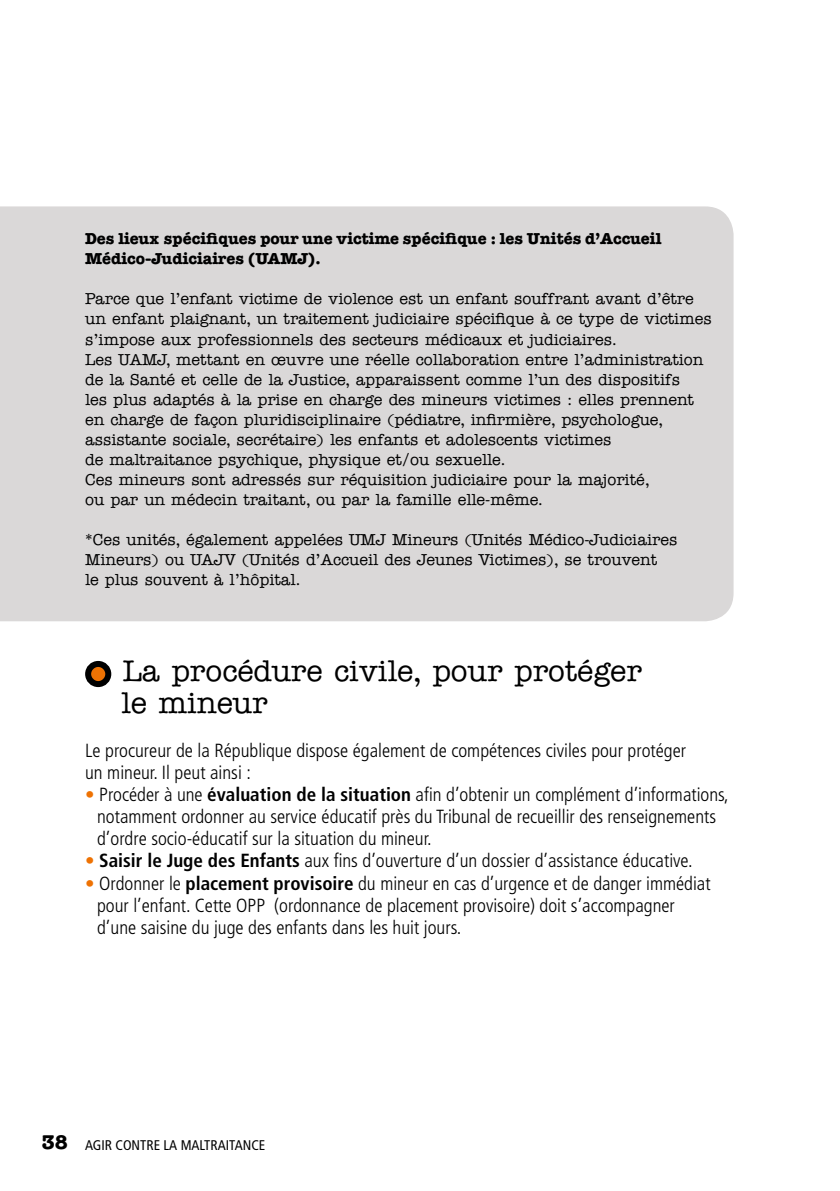
<style>
.page{position:relative;width:840px;height:1191px;background:#fff}
.page>*{position:absolute;margin:0;border:0;box-sizing:border-box;transform-origin:0 0}
.t1{font:500 30px/32px "American Typewriter";color:#000}
.t2{font:300 condensed 19px/22px "Frutiger";color:#000}
.t3{font:500 16px/20px "American Typewriter";color:#000}
.t4{font:700 16px/20px "American Typewriter";color:#000}
.t5{font:condensed 14px "Frutiger";color:#000}
.s1{color:#ee7203}
.s2{font-weight:700}
.s3{font-family:"American Typewriter";font-weight:700;font-stretch:normal;font-size:20px}
</style>
<div class="page">
<div style="left:88px;top:664px;width:20px;height:20px;background:#ee7203;border-radius:50%"></div>
<div style="left:85px;top:661px;width:26px;height:26px;border:6px solid #000;border-radius:50%"></div>
<div style="left:0;top:206px;width:733px;height:415px;background:#dad8d8"></div>
<p class="t4" style="left:85px;top:229px;width:577px">Des lieux spécifiques pour une victime spécifique : les Unités d’Accueil<br>Médico-Judiciaires (UAMJ).</p>
<p class="t3" style="left:85px;top:289px;width:627px">Parce que l’enfant victime de violence est un enfant souffrant avant d’être un enfant plaignant, un traitement judiciaire spécifique à ce type de victimes s’impose aux professionnels des secteurs médicaux et judiciaires.<br>Les UAMJ, mettant en œuvre une réelle collaboration entre l’administration de la Santé et celle de la Justice, apparaissent comme l’un des dispositifs<br>les plus adaptés à la prise en charge des mineurs victimes : elles prennent en charge de façon pluridisciplinaire (pédiatre, infirmière, psychologue, assistante sociale, secrétaire) les enfants et adolescents victimes<br>de maltraitance psychique, physique et/ou sexuelle.<br>Ces mineurs sont adressés sur réquisition judiciaire pour la majorité,<br>ou par un médecin traitant, ou par la famille elle-même.</p>
<p class="t3" style="left:85px;top:529px;width:593px">*Ces unités, également appelées UMJ Mineurs (Unités Médico-Judiciaires<br>Mineurs) ou UAJV (Unités d’Accueil des Jeunes Victimes), se trouvent<br>le plus souvent à l’hôpital.</p>
<h1 class="t1" style="left:121px;top:656px;width:522px">La procédure civile, pour protéger le mineur</h1>
<p class="t2" style="left:85px;top:740px;width:602px">Le procureur de la République dispose également de compétences civiles pour protéger un mineur. Il peut ainsi :</p>
<p class="t2" style="left:97px;top:784px;width:632px;text-indent:-12px"><span class="s1">•</span> Procéder à une <span class="s2">évaluation de la situation</span> afin d’obtenir un complément d’informations, notamment ordonner au service éducatif près du Tribunal de recueillir des renseignements d’ordre socio-éducatif sur la situation du mineur.</p>
<p class="t2" style="left:85px;top:850px;width:608px"><span class="s1">•</span> <span class="s2">Saisir le Juge des Enfants</span> aux fins d’ouverture d’un dossier d’assistance éducative.</p>
<p class="t2" style="left:97px;top:872px;width:614px;text-indent:-12px"><span class="s1">•</span> Ordonner le <span class="s2">placement provisoire</span> du mineur en cas d’urgence et de danger immédiat pour l’enfant. Cette OPP (ordonnance de placement provisoire) doit s’accompagner d’une saisine du juge des enfants dans les huit jours.</p>
<p class="t5" style="left:42px;top:1137px;width:225px"><span class="s3">38</span> AGIR CONTRE LA MALTRAITANCE</p>
</div>
